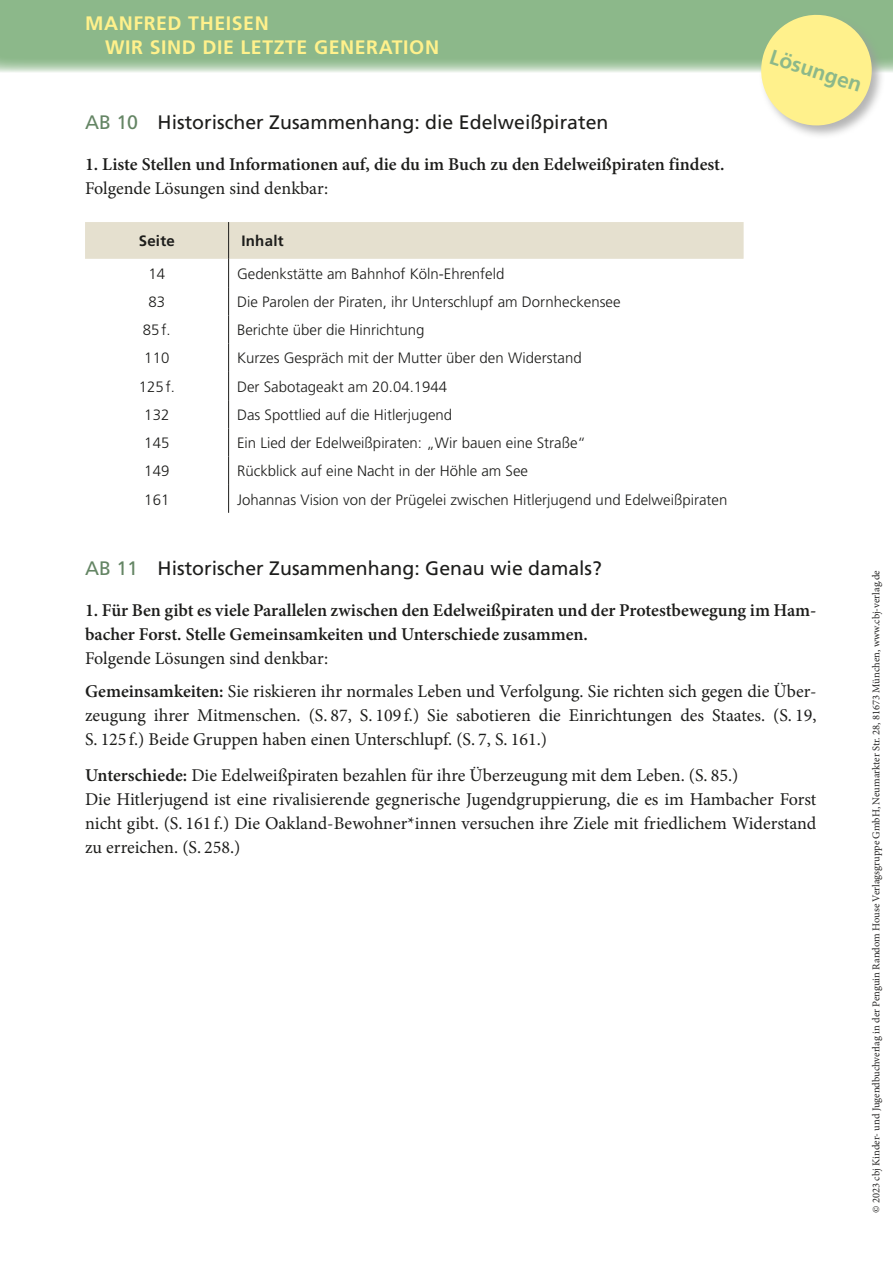
<style>
.page{position:relative;width:893px;height:1263px;background:#fff}
.page>*{position:absolute;margin:0;border:0;box-sizing:border-box;transform-origin:0 0}
.t1{font:700 21px "Frutiger LT Pro";color:#8cb88a}
.t2{font:19.5px "Frutiger LT Pro";color:#1d1d1b}
.t3{font:700 19.5px/24px "Frutiger LT Pro";letter-spacing:.03em;color:#fff18c}
.t4{font:18px/24px "Minion Pro";color:#1d1d1b}
.t5{font:600 18px/24px "Minion Pro";color:#1d1d1b}
.t6{font:300 15px "Frutiger LT Pro";color:#1d1d1b}
.t7{font:700 15px "Frutiger LT Pro";letter-spacing:.02em;color:#1d1d1b}
.t8{font:10.5px "Minion Pro";color:#252423}
.s1{color:#648564}
.s2{font-weight:600}
</style>
<div class="page">
<div style="left:0;top:0;width:893px;height:72px;background:#8cb88a"></div>
<div style="left:759px;top:13px;width:127px;height:127px;background:#9d9d9d;opacity:.75"></div>
<svg style="left:754px;top:13px;width:124px;height:119px"></svg>
<svg style="left:85px;top:222px;width:659px;height:291px"></svg>
<p class="t3" style="left:105px;top:12px;width:335px;text-indent:-20px">MANFRED THEISEN<br>WIR SIND DIE LETZTE GENERATION</p>
<p class="t2" style="left:85px;top:111px;width:525px"><span class="s1">AB 10</span> Historischer Zusammenhang: die Edelweißpiraten</p>
<p class="t5" style="left:85px;top:153px;width:641px">1. Liste Stellen und Informationen auf, die du im Buch zu den Edelweißpiraten findest.</p>
<p class="t4" style="left:85px;top:177px;width:245px">Folgende Lösungen sind denkbar:</p>
<p class="t7" style="left:139px;top:232px;width:38px">Seite</p>
<p class="t7" style="left:241px;top:232px;width:44px">Inhalt</p>
<p class="t6" style="left:148px;top:265px;width:18px">14</p>
<p class="t6" style="left:237px;top:265px;width:269px">Gedenkstätte am Bahnhof Köln-Ehrenfeld</p>
<p class="t6" style="left:148px;top:293px;width:18px">83</p>
<p class="t6" style="left:237px;top:293px;width:385px">Die Parolen der Piraten, ihr Unterschlupf am Dornheckensee</p>
<p class="t6" style="left:143px;top:321px;width:29px">85f.</p>
<p class="t6" style="left:237px;top:321px;width:189px">Berichte über die Hinrichtung</p>
<p class="t6" style="left:144px;top:349px;width:27px">110</p>
<p class="t6" style="left:237px;top:349px;width:346px">Kurzes Gespräch mit der Mutter über den Widerstand</p>
<p class="t6" style="left:139px;top:378px;width:38px">125f.</p>
<p class="t6" style="left:237px;top:378px;width:212px">Der Sabotageakt am 20.04.1944</p>
<p class="t6" style="left:144px;top:406px;width:27px">132</p>
<p class="t6" style="left:237px;top:406px;width:217px">Das Spottlied auf die Hitlerjugend</p>
<p class="t6" style="left:144px;top:434px;width:27px">145</p>
<p class="t6" style="left:237px;top:434px;width:350px">Ein Lied der Edelweißpiraten: „Wir bauen eine Straße“</p>
<p class="t6" style="left:144px;top:462px;width:27px">149</p>
<p class="t6" style="left:237px;top:462px;width:292px">Rückblick auf eine Nacht in der Höhle am See</p>
<p class="t6" style="left:144px;top:491px;width:27px">161</p>
<p class="t6" style="left:237px;top:491px;width:492px">Johannas Vision von der Prügelei zwischen Hitlerjugend und Edelweißpiraten</p>
<p class="t1" style="left:774px;top:44px;width:97px;rotate:18deg">Lösungen</p>
<p class="t2" style="left:85px;top:557px;width:518px"><span class="s1">AB 11</span> Historischer Zusammenhang: Genau wie damals?</p>
<p class="t5" style="left:85px;top:598px;width:733px">1. Für Ben gibt es viele Parallelen zwischen den Edelweißpiraten und der Protestbewegung im Ham&shy;bacher Forst. Stelle Gemeinsamkeiten und Unterschiede zusammen.</p>
<p class="t4" style="left:85px;top:642px;width:733px;line-height:32.5px">Folgende Lösungen sind denkbar:<br><span class="s2">Gemeinsamkeiten:</span> Sie riskieren ihr normales Leben und Verfolgung. Sie richten sich gegen die Über-</p>
<p class="t4" style="left:85px;top:703px;width:733px">zeugung ihrer Mitmenschen. (S. 87, S. 109 f.) Sie sabotieren die Einrichtungen des Staates. (S. 19,<br>S. 125 f.) Beide Gruppen haben einen Unterschlupf. (S. 7, S. 161.)</p>
<p class="t4" style="left:85px;top:764px;width:733px"><span class="s2">Unterschiede:</span> Die Edelweißpiraten bezahlen für ihre Überzeugung mit dem Leben. (S. 85.)<br>Die Hitlerjugend ist eine rivalisierende gegnerische Jugendgruppierung, die es im Hambacher Forst nicht gibt. (S. 161 f.) Die Oakland-Bewohner*innen versuchen ihre Ziele mit friedlichem Widerstand zu erreichen. (S. 258.)</p>
<p class="t8" style="left:869px;top:1213px;width:644px;rotate:-90deg">© 2023 cbj Kinder- und Jugendbuchverlag in der Penguin Random House Verlagsgruppe GmbH, Neumarkter Str. 28, 81673 München, www.cbj-verlag.de</p>
</div>
